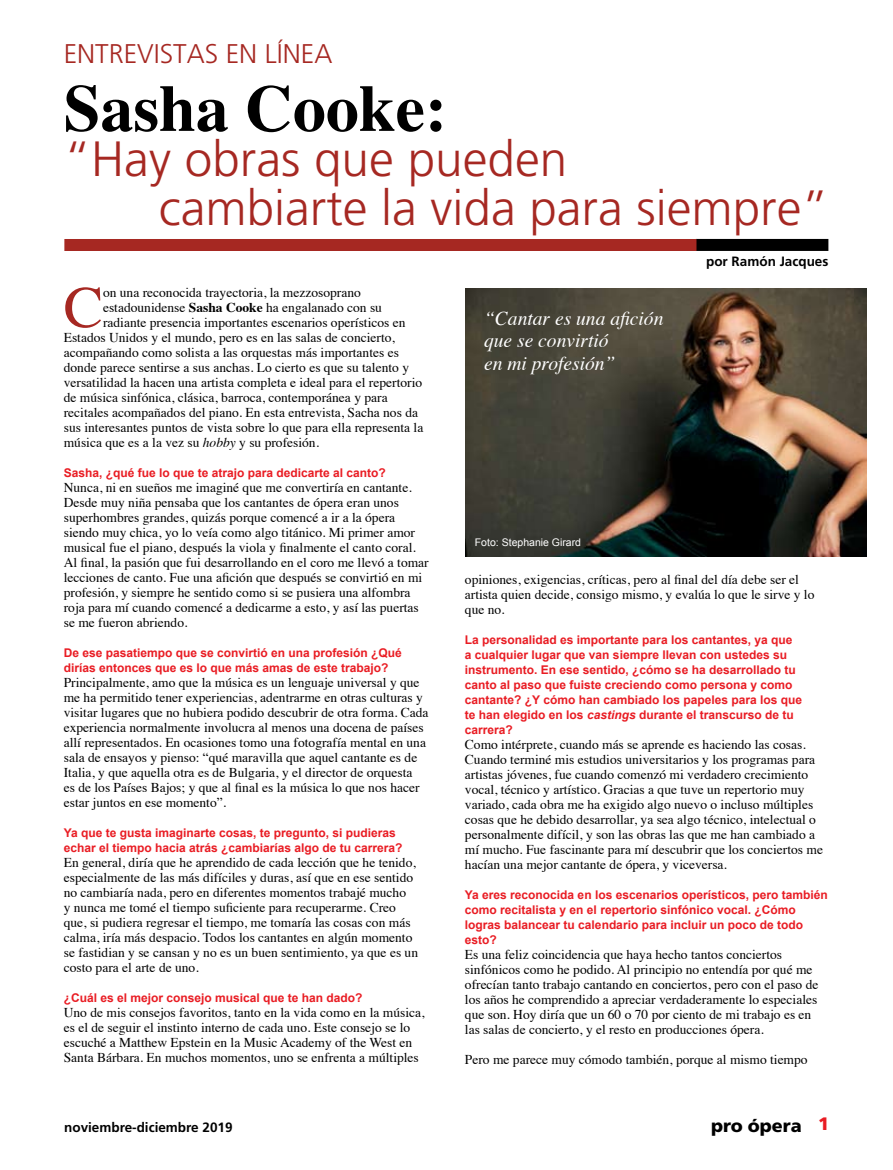
<style>
.page{position:relative;width:893px;height:1170px;background:#fff}
.page>*{position:absolute;margin:0;border:0;box-sizing:border-box;transform-origin:0 0}
.t1{font:700 66px "Times";color:#000}
.t2{font:58.8px "Times";color:#a62822}
.t3{font:300 49.5px/49.5px "Frutiger";color:#a62822}
.t4{font:300 27px "Frutiger";color:#a62822}
.t5{font:italic 19.5px/22.5px "Times";color:#fff}
.t6{font:900 18px "Frutiger";color:#000}
.t7{font:13.5px/15px "Times";color:#000}
.t8{font:700 13.5px "Frutiger";color:#000}
.t9{font:700 12px/15px "Arial";color:#e91c23}
.t10{font:10.5px "Arial";color:#fff}
.s1{font-weight:700}
.s2{font-style:italic}
</style>
<div class="page">
<div style="left:696px;top:239px;width:132px;height:12px;background:#000"></div>
<div style="left:64px;top:239px;width:632px;height:12px;background:#a62822"></div>
<img style="left:465px;top:288px;width:402px;height:268px">
<h3 class="t4" style="left:64px;top:39px;width:270px">ENTREVISTAS EN LÍNEA</h3>
<h1 class="t1" style="left:64px;top:45px;width:385px">Sasha Cooke:</h1>
<h3 class="t3" style="left:159px;top:135px;width:672px;text-indent:-95px">“Hay obras que pueden<br>cambiarte la vida para siempre”</h3>
<h2 class="t2" style="left:64px;top:252px;width:41px">C</h2>
<p class="t7" style="left:103px;top:284px;width:259px">on una reconocida trayectoria, la mezzosoprano</p>
<p class="t7" style="left:103px;top:299px;width:280px">estadounidense <span class="s1">Sasha Cooke</span> ha engalanado con su</p>
<p class="t7" style="left:103px;top:314px;width:304px">radiante presencia importantes escenarios operísticos en</p>
<p class="t7" style="left:64px;top:329px;width:333px">Estados Unidos y el mundo, pero es en las salas de concierto,</p>
<p class="t7" style="left:64px;top:344px;width:337px">acompañando como solista a las orquestas más importantes es</p>
<p class="t7" style="left:64px;top:359px;width:347px">donde parece sentirse a sus anchas. Lo cierto es que su talento y</p>
<p class="t7" style="left:64px;top:374px;width:360px">versatilidad la hacen una artista completa e ideal para el repertorio</p>
<p class="t7" style="left:64px;top:389px;width:325px">de música sinfónica, clásica, barroca, contemporánea y para</p>
<p class="t7" style="left:64px;top:404px;width:356px">recitales acompañados del piano. En esta entrevista, Sacha nos da</p>
<p class="t7" style="left:64px;top:419px;width:361px">sus interesantes puntos de vista sobre lo que para ella representa la</p>
<p class="t7" style="left:64px;top:434px;width:257px">música que es a la vez su <span class="s2">hobby</span> y su profesión.</p>
<p class="t9" style="left:64px;top:465px;width:324px">Sasha, ¿qué fue lo que te atrajo para dedicarte al canto?</p>
<p class="t7" style="left:64px;top:479px;width:366px">Nunca, ni en sueños me imaginé que me convertiría en cantante.<br>Desde muy niña pensaba que los cantantes de ópera eran unos superhombres grandes, quizás porque comencé a ir a la ópera siendo muy chica, yo lo veía como algo titánico. Mi primer amor musical fue el piano, después la viola y finalmente el canto coral.<br>Al final, la pasión que fui desarrollando en el coro me llevó a tomar lecciones de canto. Fue una afición que después se convirtió en mi profesión, y siempre he sentido como si se pusiera una alfombra roja para mí cuando comencé a dedicarme a esto, y así las puertas se me fueron abriendo.</p>
<p class="t9" style="left:64px;top:645px;width:340px">De ese pasatiempo que se convirtió en una profesión ¿Qué dirías entonces que es lo que más amas de este trabajo?</p>
<p class="t7" style="left:64px;top:674px;width:366px">Principalmente, amo que la música es un lenguaje universal y que me ha permitido tener experiencias, adentrarme en otras culturas y visitar lugares que no hubiera podido descubrir de otra forma. Cada experiencia normalmente involucra al menos una docena de países allí representados. En ocasiones tomo una fotografía mental en una sala de ensayos y pienso: “qué maravilla que aquel cantante es de Italia, y que aquella otra es de Bulgaria, y el director de orquesta<br>es de los Países Bajos; y que al final es la música lo que nos hacer estar juntos en ese momento”.</p>
<p class="t9" style="left:64px;top:825px;width:340px">Ya que te gusta imaginarte cosas, te pregunto, si pudieras echar el tiempo hacia atrás ¿cambiarías algo de tu carrera?</p>
<p class="t7" style="left:64px;top:854px;width:356px">En general, diría que he aprendido de cada lección que he tenido, especialmente de las más difíciles y duras, así que en ese sentido no cambiaría nada, pero en diferentes momentos trabajé mucho<br>y nunca me tomé el tiempo suficiente para recuperarme. Creo que, si pudiera regresar el tiempo, me tomaría las cosas con más calma, iría más despacio. Todos los cantantes en algún momento se fastidian y se cansan y no es un buen sentimiento, ya que es un costo para el arte de uno.</p>
<p class="t9" style="left:64px;top:990px;width:300px">¿Cuál es el mejor consejo musical que te han dado?</p>
<p class="t7" style="left:64px;top:1004px;width:362px">Uno de mis consejos favoritos, tanto en la vida como en la música, es el de seguir el instinto interno de cada uno. Este consejo se lo escuché a Matthew Epstein en la Music Academy of the West en Santa Bárbara. En muchos momentos, uno se enfrenta a múltiples</p>
<h3 class="t5" style="left:484px;top:305px;width:181px">“Cantar es una afición que se convirtió<br>en mi profesión”</h3>
<p class="t8" style="left:706px;top:254px;width:124px">por Ramón Jacques</p>
<p class="t10" style="left:475px;top:535px;width:108px">Foto: Stephanie Girard</p>
<p class="t7" style="left:465px;top:570px;width:351px">opiniones, exigencias, críticas, pero al final del día debe ser el artista quien decide, consigo mismo, y evalúa lo que le sirve y lo que no.</p>
<p class="t9" style="left:465px;top:632px;width:339px">La personalidad es importante para los cantantes, ya que<br>a cualquier lugar que van siempre llevan con ustedes su instrumento. En ese sentido, ¿cómo se ha desarrollado tu canto al paso que fuiste creciendo como persona y como cantante? ¿Y cómo han cambiado los papeles para los que te han elegido en los <span class="s2">castings</span> durante el transcurso de tu carrera?</p>
<p class="t7" style="left:465px;top:735px;width:360px">Como intérprete, cuando más se aprende es haciendo las cosas.<br>Cuando terminé mis estudios universitarios y los programas para artistas jóvenes, fue cuando comenzó mi verdadero crecimiento vocal, técnico y artístico. Gracias a que tuve un repertorio muy variado, cada obra me ha exigido algo nuevo o incluso múltiples cosas que he debido desarrollar, ya sea algo técnico, intelectual o personalmente difícil, y son las obras las que me han cambiado a mí mucho. Fue fascinante para mí descubrir que los conciertos me hacían una mejor cantante de ópera, y viceversa.</p>
<p class="t9" style="left:465px;top:887px;width:364px">Ya eres reconocida en los escenarios operísticos, pero también como recitalista y en el repertorio sinfónico vocal. ¿Cómo logras balancear tu calendario para incluir un poco de todo esto?</p>
<p class="t7" style="left:465px;top:945px;width:355px">Es una feliz coincidencia que haya hecho tantos conciertos sinfónicos como he podido. Al principio no entendía por qué me ofrecían tanto trabajo cantando en conciertos, pero con el paso de los años he comprendido a apreciar verdaderamente lo especiales que son. Hoy diría que un 60 o 70 por ciento de mi trabajo es en las salas de concierto, y el resto en producciones ópera.</p>
<p class="t7" style="left:465px;top:1050px;width:344px">Pero me parece muy cómodo también, porque al mismo tiempo</p>
<p class="t8" style="left:64px;top:1118px;width:170px">noviembre-diciembre 2019</p>
<h3 class="t6" style="left:711px;top:1114px;width:92px">pro ópera</h3>
</div>
